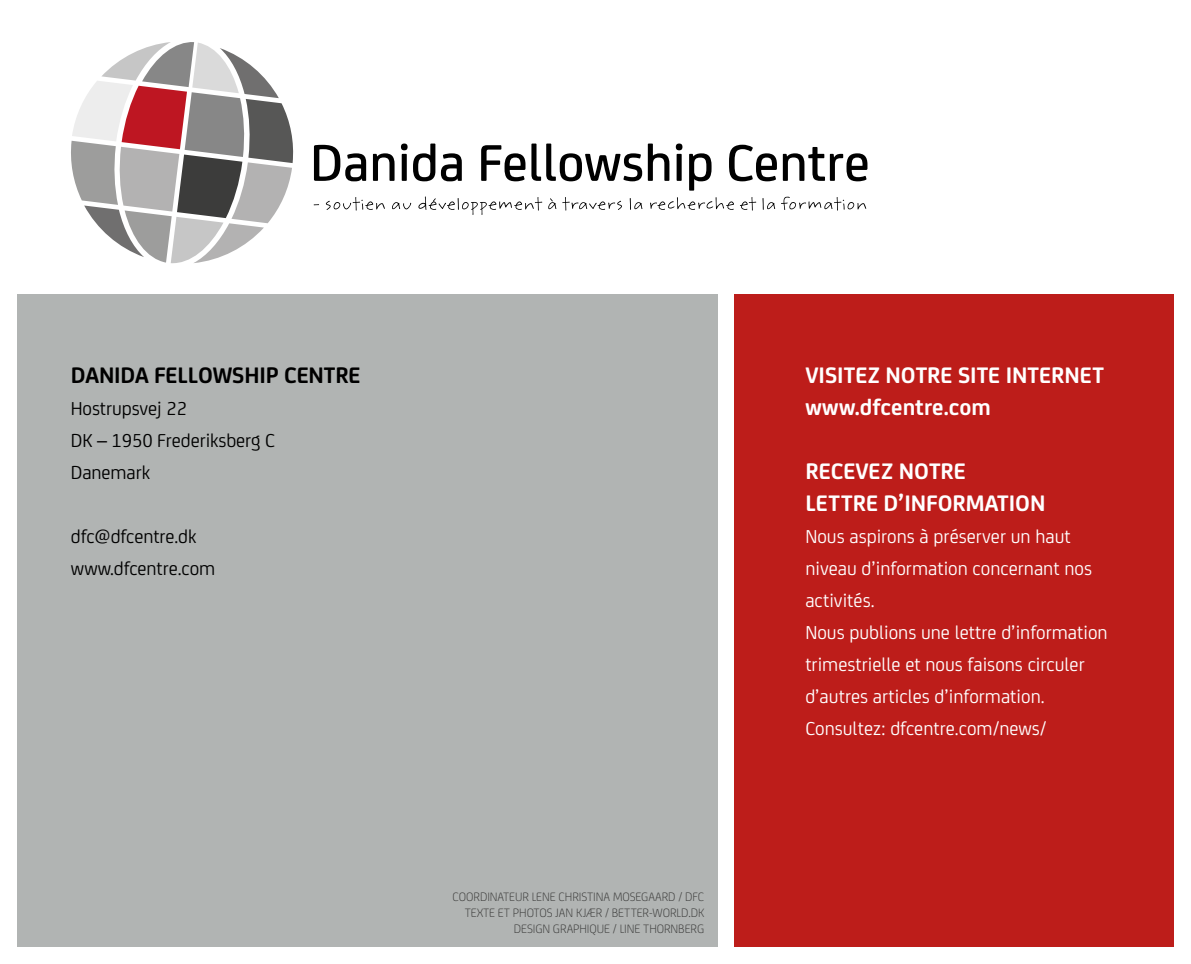
<style>
.page{position:relative;width:1191px;height:964px;background:#fff}
.page>*{position:absolute;margin:0;border:0;box-sizing:border-box;transform-origin:0 0}
.t1{font:700 24px/32px "FS Joey";color:#fff}
.t2{font:700 24px "FS Joey";letter-spacing:-.005em;color:#000}
.t3{font:20px/32px "FS Joey";color:#fff}
.t4{font:20px/32px "FS Joey";letter-spacing:-.005em;color:#000}
.t5{font:300 13px/16px "FS Joey";letter-spacing:-.005em;color:#3c3c3b;text-align:right}
</style>
<div class="page">
<div style="left:734px;top:295px;width:440px;height:652px;background:#bd1d1a"></div>
<div style="left:17px;top:295px;width:700px;height:652px;background:#b1b4b3"></div>
<svg style="left:314px;top:145px;width:52px;height:36px"></svg>
<svg style="left:373px;top:153px;width:21px;height:28px"></svg>
<svg style="left:401px;top:144px;width:6px;height:37px"></svg>
<svg style="left:413px;top:144px;width:22px;height:37px"></svg>
<svg style="left:441px;top:153px;width:21px;height:28px"></svg>
<svg style="left:481px;top:145px;width:44px;height:36px"></svg>
<svg style="left:531px;top:144px;width:111px;height:37px"></svg>
<svg style="left:648px;top:144px;width:21px;height:37px"></svg>
<svg style="left:676px;top:144px;width:6px;height:37px"></svg>
<svg style="left:689px;top:153px;width:22px;height:38px"></svg>
<svg style="left:729px;top:145px;width:48px;height:36px"></svg>
<svg style="left:783px;top:147px;width:84px;height:34px"></svg>
<svg style="left:71px;top:42px;width:223px;height:222px"></svg>
<svg style="left:326px;top:197px;width:59px;height:14px"></svg>
<svg style="left:392px;top:202px;width:19px;height:7px"></svg>
<svg style="left:418px;top:196px;width:124px;height:19px"></svg>
<svg style="left:548px;top:198px;width:8px;height:11px"></svg>
<svg style="left:562px;top:197px;width:60px;height:14px"></svg>
<svg style="left:630px;top:198px;width:12px;height:12px"></svg>
<svg style="left:650px;top:197px;width:84px;height:13px"></svg>
<svg style="left:740px;top:197px;width:16px;height:14px"></svg>
<svg style="left:762px;top:198px;width:13px;height:12px"></svg>
<svg style="left:781px;top:197px;width:85px;height:14px"></svg>
<p class="t2" style="left:71px;top:357px;width:291px">DANIDA FELLOWSHIP CENTRE</p>
<p class="t4" style="left:71px;top:391px;width:206px">Hostrupsvej 22<br>DK – 1950 Frederiksberg C<br>Danemark</p>
<p class="t4" style="left:71px;top:519px;width:146px">dfc@dfcentre.dk www.dfcentre.com</p>
<p class="t5" style="left:452px;top:887px;width:253px">COORDINATEUR LENE CHRISTINA MOSEGAARD / DFC<br>TEXTE ET PHOTOS JAN KJÆR / BETTER-WORLD.DK<br>DESIGN GRAPHIQUE / LINE THORNBERG</p>
<p class="t1" style="left:805px;top:357px;width:300px">VISITEZ NOTRE SITE INTERNET www.dfcentre.com</p>
<p class="t1" style="left:805px;top:453px;width:242px">RECEVEZ NOTRE<br>LETTRE D’INFORMATION</p>
<p class="t3" style="left:805px;top:519px;width:304px">Nous aspirons à préserver un haut niveau d’information concernant nos activités.<br>Nous publions une lettre d’information trimestrielle et nous faisons circuler d’autres articles d’information.<br>Consultez: dfcentre.com/news/</p>
</div>
